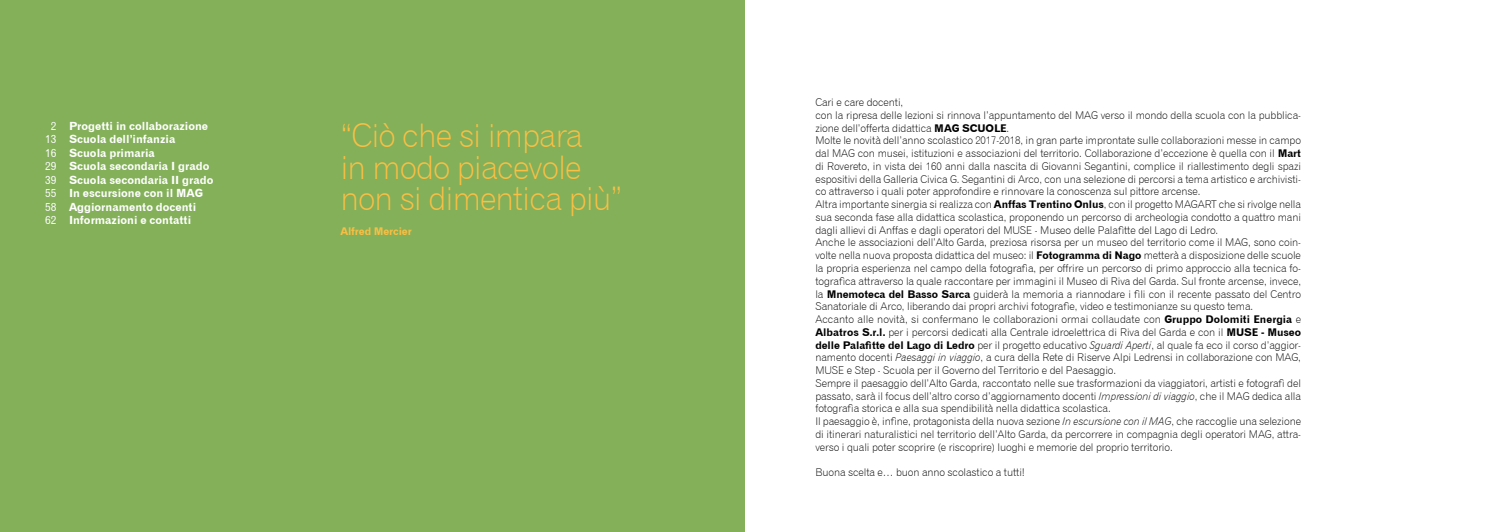
<style>
.page{position:relative;width:1489px;height:532px;background:#fff}
.page>*{position:absolute;margin:0;border:0;box-sizing:border-box;transform-origin:0 0}
.t1{font:32.5px/31.2px "Gothic 720 BT Light B";letter-spacing:-.03em;color:#fabf43}
.t2{font:11.25px/13.5px "Gothic 720 BT Bold B";color:#fff}
.t3{font:10.62px/12.8px "Gothic 720 BT Light B";letter-spacing:-.01em;color:#000}
.t4{font:10.62px "Gothic 720 BT Bold B";color:#fabf43}
.s1{font-family:"Gothic 720 BT Roman B"}
.s2{font-family:"Gothic 720 BT Bold B"}
.s3{font-family:"Gothic 720 BT Light Italic B"}
</style>
<div class="page">
<div style="left:0;top:0;width:744px;height:531px;background:#84b05a"></div>
<p class="t2" style="left:45px;top:119px;width:170px;text-indent:6px"><span class="s1">2</span> Progetti in collaborazione<br><span class="s1">13</span> Scuola dell’infanzia<br><span class="s1">16</span> Scuola primaria<br><span class="s1">29</span> Scuola secondaria I grado<br><span class="s1">39</span> Scuola secondaria II grado<br><span class="s1">55</span> I n escursione con il MAG<br><span class="s1">58</span> Aggiornamento docenti<br><span class="s1">62</span> I nformazioni e contatti</p>
<h1 class="t1" style="left:340px;top:120px;width:284px">“Ciò che si impara<br>in modo piacevole non si dimentica più”</h1>
<p class="t4" style="left:340px;top:225px;width:73px">Alfred Mercier</p>
<p class="t3" style="left:815px;top:96px;width:487px">Cari e care docenti,<br>con la ripresa delle lezioni si rinnova l’appuntamento del MAG verso il mondo della scuola con la pubblica&shy;zione dell’offerta didattica <span class="s2">MAG SCUOLE</span></p>
<p class="t3" style="left:815px;top:121px;width:487px;text-indent:191px">.<br>Molte le novità dell’anno scolastico 2017-2018, in gran parte improntate sulle collaborazioni messe in campo dal MAG con musei, istituzioni e associazioni del territorio. Collaborazione d’eccezione è quella con il <span class="s2">Mart </span>di Rovereto, in vista dei 160 anni dalla nascita di Giovanni Segantini, complice il riallestimento degli spazi espositivi della Galleria Civica G. Segantini di Arco, con una selezione di percorsi a tema artistico e archivisti&shy;co attraverso i quali poter approfondire e rinnovare la conoscenza sul pittore arcense.<br>Altra importante sinergia si realizza con <span class="s2">Anffas Trentino Onlus</span>, con il progetto MAGART che si rivolge nella sua seconda fase alla didattica scolastica, proponendo un percorso di archeologia condotto a quattro mani dagli allievi di Anffas e dagli operatori del MUSE - Museo delle Palafitte del Lago di Ledro.<br>Anche le associazioni dell’Alto Garda, preziosa risorsa per un museo del territorio come il MAG, sono coin&shy;volte nella nuova proposta didattica del museo: il <span class="s2">Fotogramma di Nago</span> metterà a disposizione delle scuole la propria esperienza nel campo della fotografia, per offrire un percorso di primo approccio alla tecnica fo&shy;tografica attraverso la quale raccontare per immagini il Museo di Riva del Garda. Sul fronte arcense, invece, la <span class="s2">Mnemoteca del Basso Sarca</span> guiderà la memoria a riannodare i fili con il recente passato del Centro Sanatoriale di Arco, liberando dai propri archivi fotografie, video e testimonianze su questo tema.<br>Accanto alle novità, si confermano le collaborazioni ormai collaudate con <span class="s2">Gruppo Dolomiti Energia</span> e <span class="s2">Albatros S.r.l.</span> per i percorsi dedicati alla Centrale idroelettrica di Riva del Garda e con il <span class="s2">MUSE - Museo delle Palafitte del Lago di Ledro</span> per il progetto educativo <span class="s3">Sguardi Aperti</span>, al quale fa eco il corso d’aggior&shy;namento docenti <span class="s3">Paesaggi in viaggio</span>, a cura della Rete di Riserve Alpi Ledrensi in collaborazione con MAG, MUSE e Step - Scuola per il Governo del Territorio e del Paesaggio.<br>Sempre il paesaggio dell’Alto Garda, raccontato nelle sue trasformazioni da viaggiatori, artisti e fotografi del passato, sarà il focus dell’altro corso d’aggiornamento docenti <span class="s3">Impressioni di viaggio</span>, che il MAG dedica alla fotografia storica e alla sua spendibilità nella didattica scolastica.<br>Il paesaggio è, infine, protagonista della nuova sezione <span class="s3">In escursione con il MAG</span>, che raccoglie una selezione di itinerari naturalistici nel territorio dell’Alto Garda, da percorrere in compagnia degli operatori MAG, attra&shy;verso i quali poter scoprire (e riscoprire) luoghi e memorie del proprio territorio.</p>
<p class="t3" style="left:815px;top:466px;width:211px">Buona scelta e… buon anno scolastico a tutti!</p>
</div>
